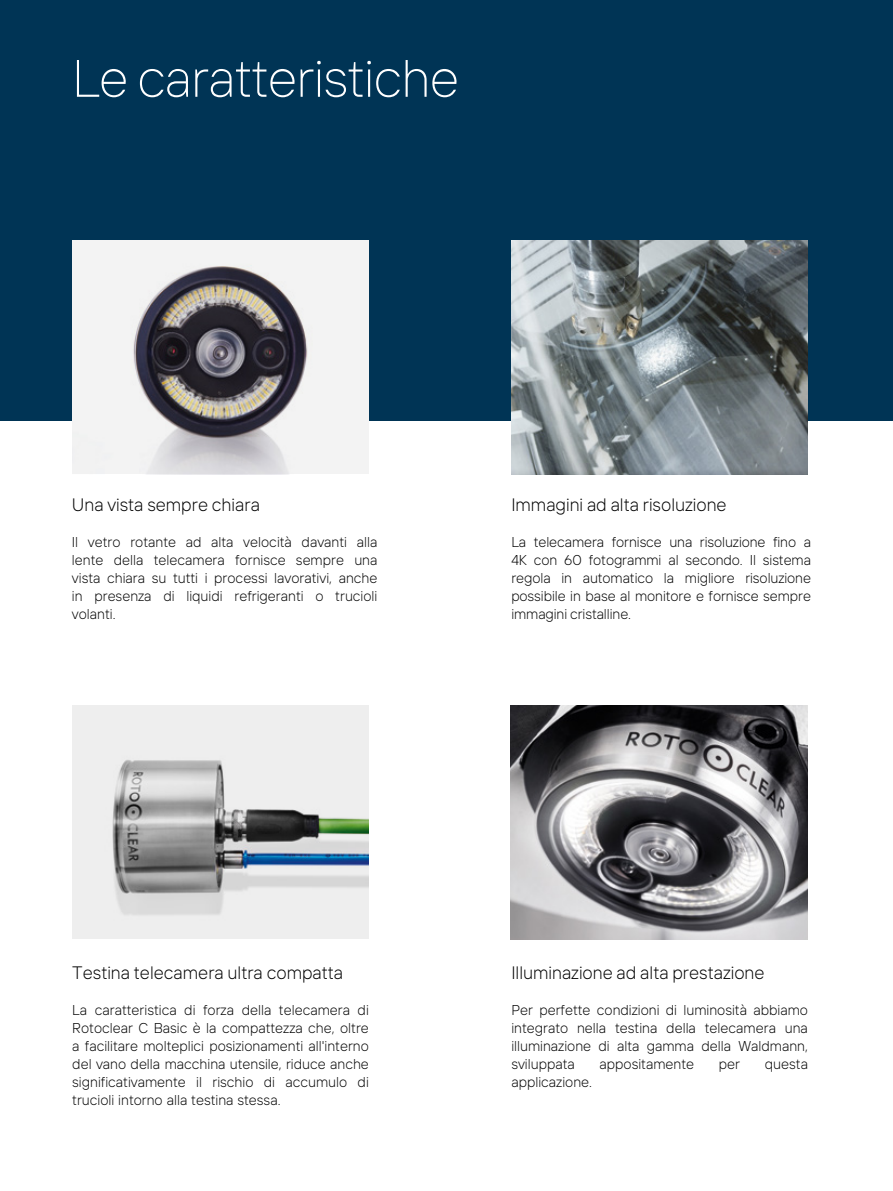
<style>
.page{position:relative;width:893px;height:1191px;background:#fff}
.page>*{position:absolute;margin:0;border:0;box-sizing:border-box;transform-origin:0 0}
.t1{font:200 52.5px "TT Interfaces";letter-spacing:-.015em;color:#fff}
.t2{font:300 18px "TT Interfaces";color:#000}
.t3{font:300 14.25px/18px "TT Interfaces";color:#000;text-align:justify}
</style>
<div class="page">
<div style="left:0;top:0;width:893px;height:421px;background:#003455"></div>
<img style="left:511px;top:705px;width:297px;height:234px">
<svg style="left:72px;top:705px;width:297px;height:233px;background:#cdcfcf"></svg>
<svg style="left:72px;top:240px;width:297px;height:234px;background:#bab8ba"></svg>
<img style="left:511px;top:240px;width:297px;height:234px">
<h1 class="t1" style="left:72px;top:45px;width:389px">Le caratteristiche</h1>
<p class="t2" style="left:72px;top:493px;width:190px">Una vista sempre chiara</p>
<p class="t3" style="left:72px;top:533px;width:307px">Il vetro rotante ad alta velocità davanti alla lente della telecamera fornisce sempre una vista chiara su tutti i processi lavorativi, anche in presenza di liquidi refrigeranti o trucioli volanti.</p>
<p class="t2" style="left:511px;top:493px;width:217px">Immagini ad alta risoluzione</p>
<p class="t3" style="left:511px;top:533px;width:301px">La telecamera fornisce una risoluzione fino a 4K con 60 fotogrammi al secondo. Il sistema regola in automatico la migliore risoluzione possibile in base al monitore e fornisce sempre immagini cristalline.</p>
<p class="t2" style="left:72px;top:961px;width:272px">Testina telecamera ultra compatta</p>
<p class="t3" style="left:72px;top:1001px;width:298px">La caratteristica di forza della telecamera di Rotoclear C Basic è la compattezza che, oltre a facilitare molteplici posizionamenti all'interno del vano della macchina utensile, riduce anche significativamente il rischio di accumulo di trucioli intorno alla testina stessa.</p>
<p class="t2" style="left:511px;top:961px;width:255px">Illuminazione ad alta prestazione</p>
<p class="t3" style="left:511px;top:1001px;width:298px">Per perfette condizioni di luminosità abbiamo integrato nella testina della telecamera una illuminazione di alta gamma della Waldmann, sviluppata</p>
<p class="t3" style="left:600px;top:1055px;width:96px">appositamente</p>
<p class="t3" style="left:719px;top:1055px;width:23px">per</p>
<p class="t3" style="left:765px;top:1055px;width:45px">questa</p>
<p class="t3" style="left:511px;top:1073px;width:82px">applicazione.</p>
</div>
